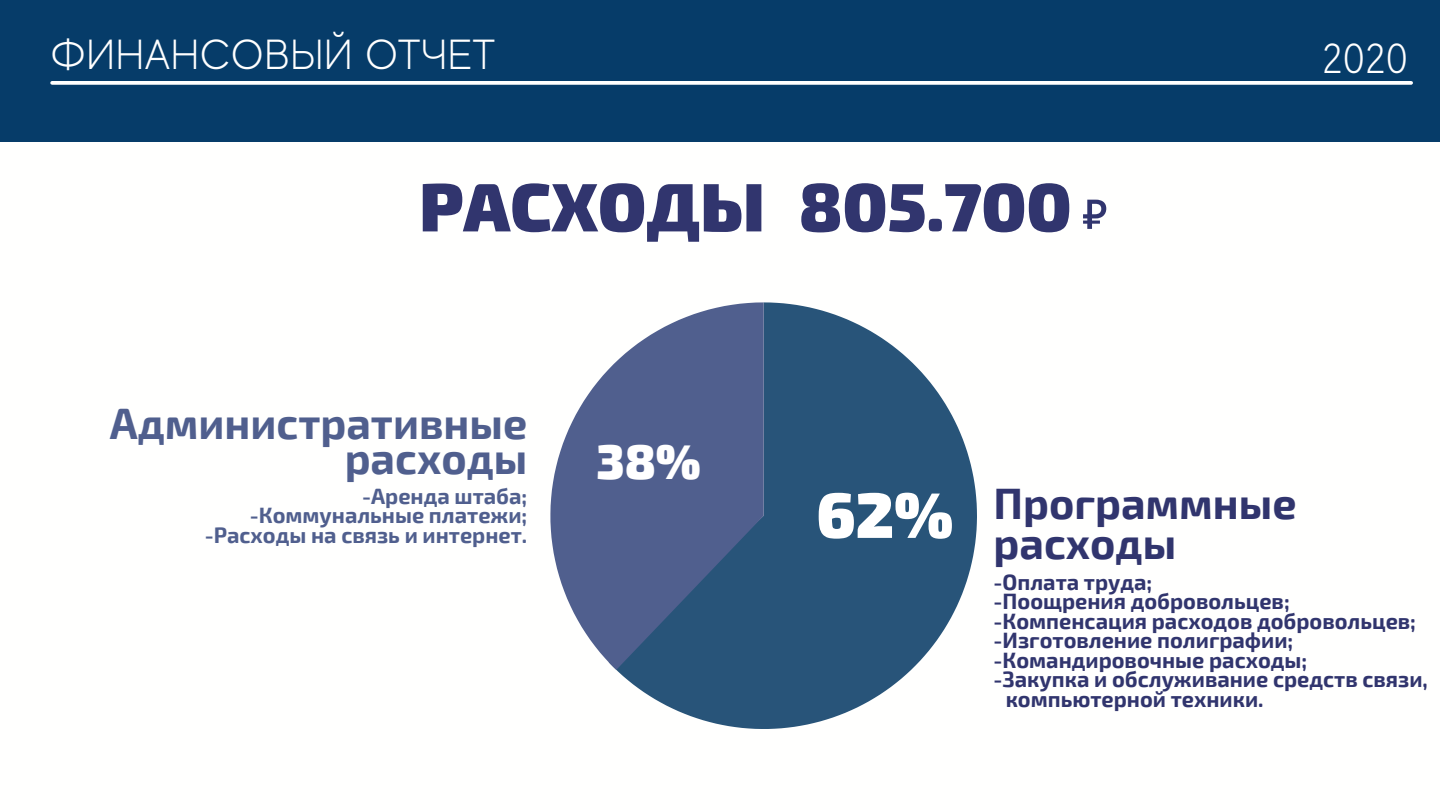
<style>
.page{position:relative;width:1440px;height:810px;background:#fff}
.page>*{position:absolute;margin:0;border:0;box-sizing:border-box;transform-origin:0 0}
.t1{font:900 68.5px "Exo 2";color:#31356e}
.t2{font:900 64.3px "Exo 2";color:#fff}
.t3{font:900 48.8px "Exo 2";color:#fff}
.t4{font:700 43px/34.5px "Exo 2";color:#505f8e;text-align:right}
.t5{font:700 43px/39.8px "Exo 2";color:#31356e}
.t6{font:300 42px "MADE Evolve Sans";color:#fff}
.t7{font:700 21.7px/19.5px "Exo 2";color:#31356e}
.t8{font:700 21.7px/19.5px "Exo 2";color:#505f8e;text-align:right}
.s1{color:#fff}
</style>
<div class="page">
<svg style="left:616px;top:302px;width:361px;height:427px;fill:#285479"></svg>
<svg style="left:550px;top:302px;width:214px;height:368px;fill:#505f8e"></svg>
<svg style="left:764px;top:302px;width:1px;height:214px"></svg>
<svg style="left:1083px;top:200px;width:23px;height:29px"></svg>
<div style="left:0;top:0;width:1440px;height:141px;background:#063c69"></div>
<svg style="left:52px;top:81px;width:1359px;height:4px;background:#eff2f5"></svg>
<h3 class="t6" style="left:50px;top:32px;width:446px">ФИНАНСОВЫЙ ОТЧЕТ</h3>
<h3 class="t6" style="left:1322px;top:35px;width:87px">2020</h3>
<h1 class="t1" style="left:419px;top:162px;width:654px">РАСХОДЫ 805.700</h1>
<h3 class="t4" style="left:110px;top:404px;width:419px">Административные расходы</h3>
<p class="t8" style="left:205px;top:485px;width:324px">-Аренда штаба; -Коммунальные платежи; -Расходы на связь и интернет.</p>
<h3 class="t3" style="left:597px;top:429px;width:106px">38%</h3>
<h2 class="t2" style="left:816px;top:472px;width:138px">62%</h2>
<h3 class="t5" style="left:994px;top:481px;width:305px">Программные расходы</h3>
<p class="t7" style="left:994px;top:571px;width:436px">-Оплата труда;<br>-Поощрения добровольцев; -Компенсация расходов добровольцев; -Изготовление полиграфии; -Командировочные расходы;<br>-Закупка и обслуживание средств связи, <span class="s1">_</span>компьютерной техники.</p>
</div>
